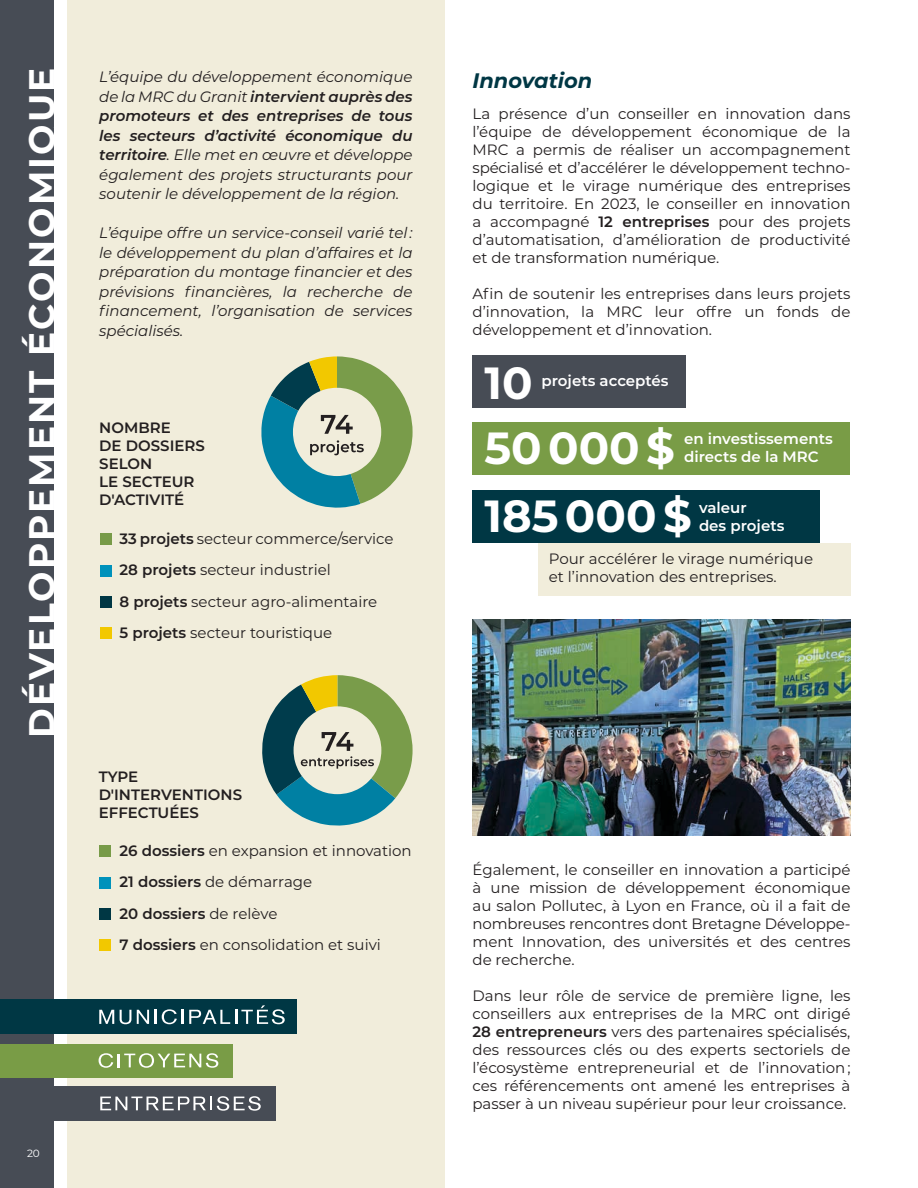
<style>
.page{position:relative;width:918px;height:1188px;background:#fff}
.page>*{position:absolute;margin:0;border:0;box-sizing:border-box;transform-origin:0 0}
.t1{font:700 45px "Montserrat";color:#fff}
.t2{font:700 36px "Montserrat";letter-spacing:.06em;color:#fff}
.t3{font:italic 700 21px "Montserrat";color:#003744}
.t4{font:15px/18px "Montserrat";color:#231f20;text-align:justify}
.t5{font:italic 15px/19.5px "Montserrat";color:#231f20;text-align:justify}
.t6{font:600 15px/18px "Montserrat";color:#231f20}
.t7{font:600 15px "Montserrat";color:#fff}
.t8{font:10.5px "Montserrat";color:#fff}
.s1{font-weight:600}
</style>
<div class="page">
<hr style="left:917px;top:361px;width:1px;height:827px;background:#bdd85f">
<div style="left:68px;top:0;width:378px;height:1188px;background:#f1eddb"></div>
<div style="left:0;top:0;width:54px;height:1188px;background:#474c55"></div>
<div style="left:0;top:1086px;width:275px;height:34px;background:#474c55"></div>
<svg style="left:100px;top:1096px;width:161px;height:15px"></svg>
<div style="left:0;top:1044px;width:233px;height:34px;background:#799c46"></div>
<svg style="left:99px;top:1053px;width:119px;height:15px"></svg>
<div style="left:0;top:999px;width:297px;height:35px;background:#003744"></div>
<svg style="left:99px;top:1010px;width:15px;height:14px"></svg>
<svg style="left:120px;top:1010px;width:11px;height:14px"></svg>
<svg style="left:137px;top:1010px;width:12px;height:14px"></svg>
<svg style="left:155px;top:1005px;width:130px;height:19px"></svg>
<svg style="left:261px;top:356px;width:152px;height:152px"></svg>
<svg style="left:262px;top:675px;width:151px;height:151px"></svg>
<div style="left:99px;top:845px;width:12px;height:11px;background:#789b48"></div>
<div style="left:99px;top:877px;width:12px;height:12px;background:#0092bb"></div>
<div style="left:99px;top:908px;width:12px;height:12px;background:#003744"></div>
<div style="left:99px;top:939px;width:12px;height:11px;background:#f2c800"></div>
<img style="left:472px;top:619px;width:378px;height:216px">
<div style="left:100px;top:533px;width:11px;height:11px;background:#789b48"></div>
<div style="left:100px;top:565px;width:11px;height:12px;background:#0092bb"></div>
<div style="left:100px;top:596px;width:11px;height:12px;background:#003744"></div>
<div style="left:100px;top:627px;width:11px;height:11px;background:#f2c800"></div>
<div style="left:472px;top:422px;width:378px;height:53px;background:#799c46"></div>
<div style="left:472px;top:355px;width:214px;height:53px;background:#474c55"></div>
<div style="left:538px;top:543px;width:312px;height:53px;background:#f1eddb"></div>
<div style="left:472px;top:490px;width:348px;height:53px;background:#003744"></div>
<h2 class="t2" style="left:16px;top:738px;width:672px;rotate:-90deg">DÉVELOPPEMENT ÉCONOMIQUE</h2>
<h3 class="t3" style="left:472px;top:65px;width:121px">Innovation</h3>
<p class="t5" style="left:99px;top:67px;width:315px">L’équipe du développement économique de la MRC du Granit <span class="s1">intervient auprès des promoteurs et des entreprises de tous les secteurs d’activité économique du territoire</span>. Elle met en œuvre et développe également des projets structurants pour soutenir le développement de la région.</p>
<p class="t5" style="left:99px;top:223px;width:315px">L’équipe offre un service-conseil varié tel : le développement du plan d’affaires et la préparation du montage financier et des prévisions financières, la recherche de financement, l’organisation de services spécialisés.</p>
<p class="t4" style="left:472px;top:104px;width:380px">La présence d’un conseiller en innovation dans l’équipe de développement économique de la MRC a permis de réaliser un accompagnement spécialisé et d’accélérer le développement techno&shy;logique et le virage numérique des entreprises du territoire. En 2023, le conseiller en innovation a accompagné <span class="s1">12 entreprises</span> pour des projets d’automatisation, d’amélioration de productivité et de transformation numérique.</p>
<p class="t4" style="left:472px;top:284px;width:380px">Afin de soutenir les entreprises dans leurs projets d’innovation, la MRC leur offre un fonds de développement et d’innovation.</p>
<h1 class="t1" style="left:484px;top:350px;width:50px">10</h1>
<p class="t7" style="left:541px;top:370px;width:129px">projets acceptés</p>
<p class="t6" style="left:99px;top:418px;width:107px">NOMBRE<br>DE DOSSIERS<br>SELON<br>LE SECTEUR<br>D'ACTIVITÉ</p>
<h1 class="t1" style="left:484px;top:416px;width:192px">50 000 $</h1>
<p class="t7" style="left:684px;top:429px;width:150px">en investissements</p>
<p class="t7" style="left:684px;top:447px;width:136px">directs de la MRC</p>
<h1 class="t1" style="left:484px;top:484px;width:209px">185 000 $</h1>
<p class="t7" style="left:699px;top:497px;width:49px">valeur</p>
<p class="t7" style="left:699px;top:515px;width:87px">des projets</p>
<p class="t4" style="left:120px;top:522px;width:276px;line-height:31.5px;text-align:left"><span class="s1">33 projets</span> secteur commerce/service <span class="s1">28 projets</span> secteur industriel<br><span class="s1">8 projets</span> secteur agro-alimentaire<br><span class="s1">5 projets</span> secteur touristique</p>
<p class="t4" style="left:549px;top:549px;width:266px">Pour accélérer le virage numérique et l’innovation des entreprises.</p>
<p class="t6" style="left:99px;top:767px;width:145px">TYPE<br>D'INTERVENTIONS<br>EFFECTUÉES</p>
<p class="t4" style="left:120px;top:834px;width:294px;line-height:31.5px;text-align:left"><span class="s1">26 dossiers</span> en expansion et innovation<br><span class="s1">21 dossiers</span> de démarrage<br><span class="s1">20 dossiers</span> de relève<br><span class="s1">7 dossiers</span> en consolidation et suivi</p>
<p class="t8" style="left:27px;top:1146px;width:14px">20</p>
<p class="t4" style="left:472px;top:860px;width:380px">Également, le conseiller en innovation a participé à une mission de développement économique au salon Pollutec, à Lyon en France, où il a fait de nombreuses rencontres dont Bretagne Développe&shy;ment Innovation, des universités et des centres de recherche.</p>
<p class="t4" style="left:472px;top:986px;width:380px">Dans leur rôle de service de première ligne, les conseillers aux entreprises de la MRC ont dirigé <span class="s1">28 entrepreneurs</span> vers des partenaires spécialisés, des ressources clés ou des experts sectoriels de l’écosystème entrepreneurial et de l’innovation ; ces référencements ont amené les entreprises à passer à un niveau supérieur pour leur croissance.</p>
</div>
